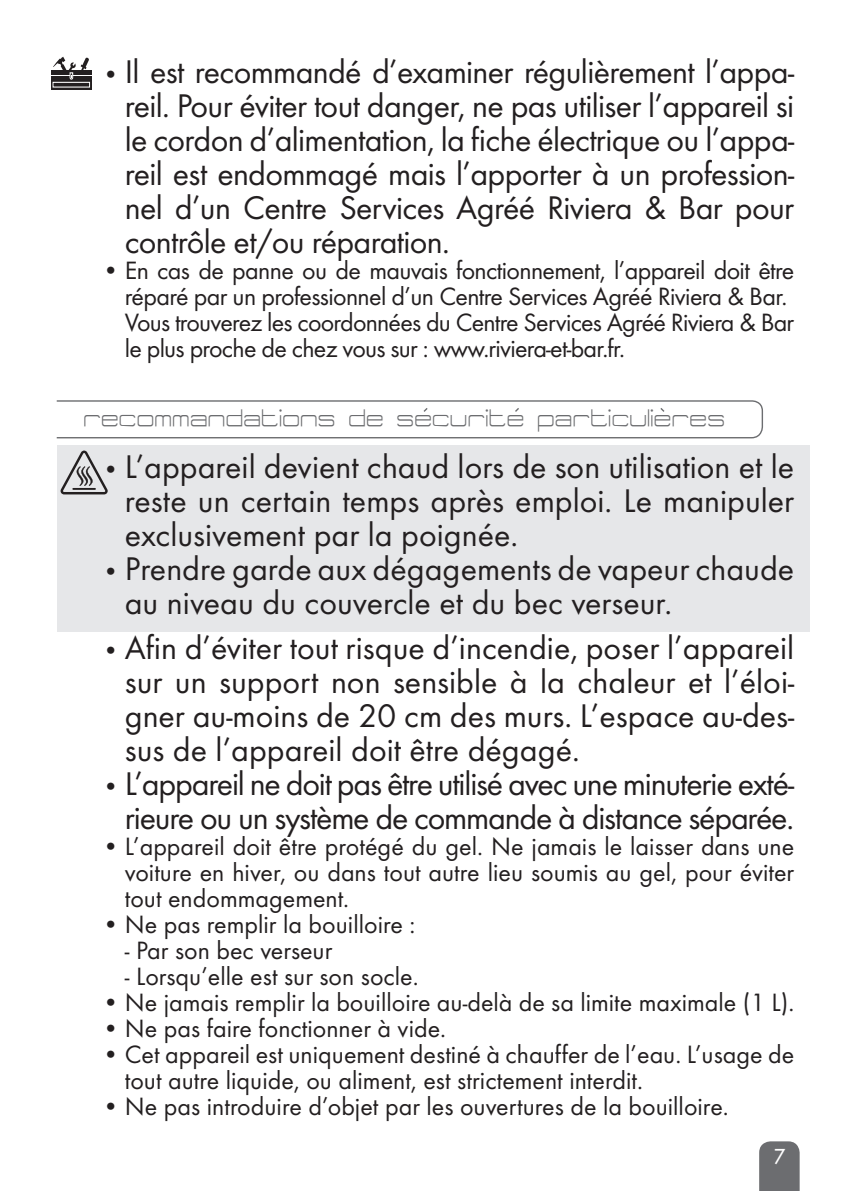
<style>
.page{position:relative;width:851px;height:1191px;background:#fff}
.page>*{position:absolute;margin:0;border:0;box-sizing:border-box;transform-origin:0 0}
.t1{font:34px/34px "Futura T";letter-spacing:-.01em;color:#231f20;text-align:justify}
.t2{font:34px/34px "Futura T";letter-spacing:-.035em;color:#231f20;text-align:right}
.t3{font:28px "Tidy Curve TV";letter-spacing:-.01em;color:#6c6d70;scale:.92 1}
.t4{font:26px/26px "Futura T";color:#231f20;text-align:justify}
.t5{font:26px/26px "Futura T";letter-spacing:-.025em;color:#231f20}
.t6{font:20px "Futura";color:#fff;scale:.95 1}
.s1{font-size:26px}
</style>
<div class="page">
<div style="left:759px;top:1141px;width:40px;height:50px;background:#6c6d70"></div>
<hr style="left:51px;top:71px;width:41px;height:4px;background:#231f20">
<svg style="left:51px;top:76px;width:41px;height:14px"></svg>
<div style="left:53px;top:82px;width:37px;height:5px;border:1px solid #fff"></div>
<svg style="left:53px;top:57px;width:37px;height:23px"></svg>
<div style="left:57px;top:445px;width:752px;height:186px;background:#e6e7e9"></div>
<svg style="left:61px;top:450px;width:47px;height:44px"></svg>
<hr style="left:72px;top:488px;width:24px;height:2px;background:#231f20">
<svg style="left:56px;top:400px;width:707px;height:39px"></svg>
<p class="t1" style="left:125px;top:54px;width:671px;text-indent:-23px"><span class="s1">•</span> Il est recommandé d’examiner régulièrement l’appa&shy;reil. Pour éviter tout danger, ne pas utiliser l’appareil si le cordon d’alimentation, la fiche électrique ou l’appa&shy;reil est endommagé mais l’apporter à un profession&shy;nel d’un Centre Services Agréé Riviera &amp; Bar pour contrôle et/ou réparation.</p>
<p class="t5" style="left:125px;top:257px;width:671px;text-indent:-23px">• En cas de panne ou de mauvais fonctionnement, l’appareil doit être réparé par un professionnel d’un Centre Services Agréé Riviera &amp; Bar.<br>Vous trouverez les coordonnées du Centre Services Agréé Riviera &amp; Bar le plus proche de chez vous sur : www.riviera-et-bar.fr.</p>
<p class="t3" style="left:84px;top:404px;width:699px">recommandations de securite particulieres</p>
<p class="t1" style="left:125px;top:449px;width:671px;text-indent:-23px"><span class="s1">•</span> L’appareil devient chaud lors de son utilisation et le reste un certain temps après emploi. Le manipuler exclusivement par la poignée.</p>
<p class="t1" style="left:125px;top:551px;width:671px;text-indent:-23px"><span class="s1">•</span> Prendre garde aux dégagements de vapeur chaude au niveau du couvercle et du bec verseur.</p>
<p class="t1" style="left:125px;top:630px;width:671px;text-indent:-23px"><span class="s1">•</span> Afin d’éviter tout risque d’incendie, poser l’appareil sur un support non sensible à la chaleur et l’éloi&shy;gner au-moins de 20 cm des murs. L’espace au-des&shy;sus de l’appareil doit être dégagé.</p>
<p class="t2" style="left:102px;top:766px;width:693px"><span class="s1">•</span> L’appareil ne doit pas être utilisé avec une minuterie exté&shy;rieure ou un système de commande à distance séparée.</p>
<p class="t4" style="left:125px;top:833px;width:671px;text-indent:-23px">• L’appareil doit être protégé du gel. Ne jamais le laisser dans une voiture en hiver, ou dans tout autre lieu soumis au gel, pour éviter tout endommagement.</p>
<p class="t4" style="left:102px;top:911px;width:315px">• Ne pas remplir la bouilloire :</p>
<p class="t4" style="left:125px;top:937px;width:209px">- Par son bec verseur</p>
<p class="t4" style="left:125px;top:963px;width:295px">- Lorsqu’elle est sur son socle.</p>
<p class="t4" style="left:102px;top:989px;width:693px">• Ne jamais remplir la bouilloire au-delà de sa limite maximale (1 L).</p>
<p class="t4" style="left:102px;top:1015px;width:345px">• Ne pas faire fonctionner à vide.</p>
<p class="t4" style="left:125px;top:1041px;width:670px;text-indent:-23px">• Cet appareil est uniquement destiné à chauffer de l’eau. L’usage de tout autre liquide, ou aliment, est strictement interdit.</p>
<p class="t4" style="left:102px;top:1093px;width:628px">• Ne pas introduire d’objet par les ouvertures de la bouilloire.</p>
<p class="t6" style="left:774px;top:1144px;width:13px">7</p>
</div>
